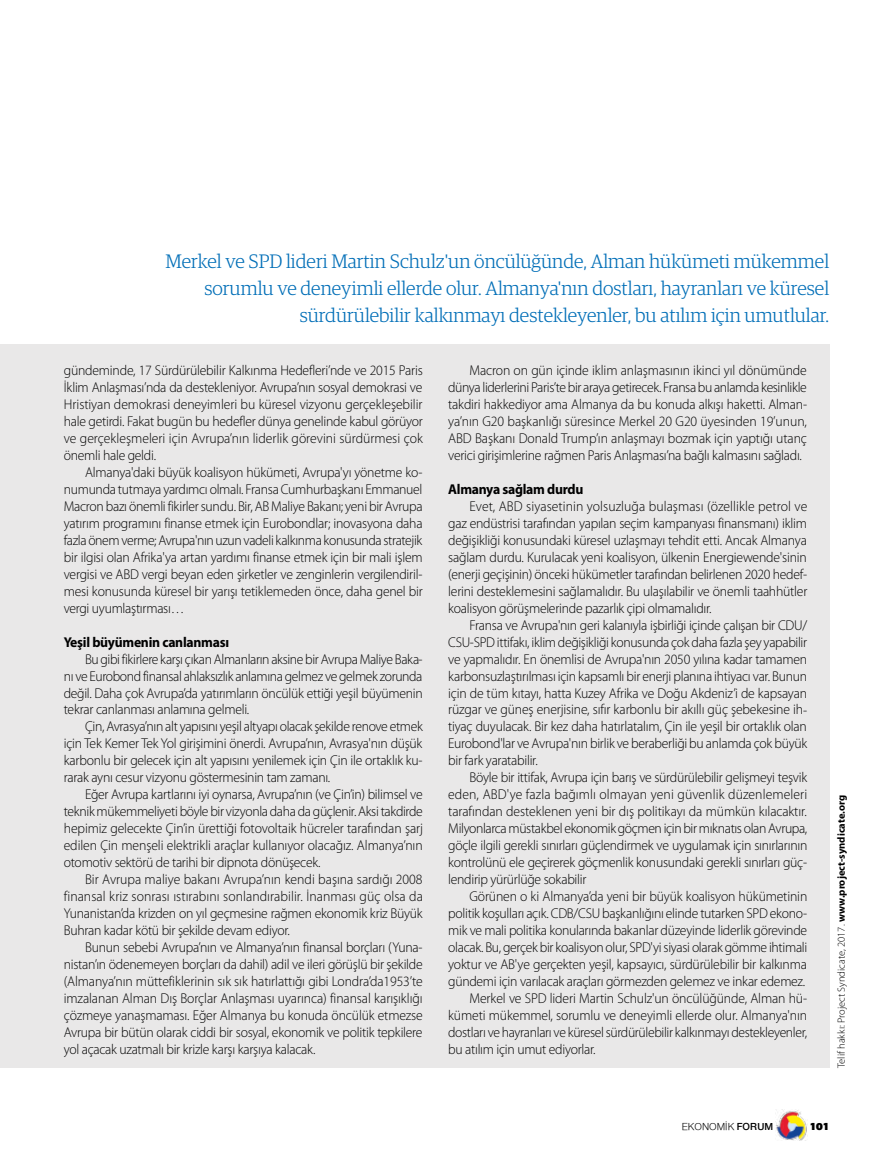
<style>
.page{position:relative;width:893px;height:1170px;background:#fff}
.page>*{position:absolute;margin:0;border:0;box-sizing:border-box;transform-origin:0 0}
.t1{font:300 19.5px/27px "Guardian Egyp";color:#006eb7;text-align:right}
.t2{font:300 14.25px/17px "Myriad Pro";letter-spacing:-.02em;color:#000;text-align:justify;scale:.96 1}
.t3{font:700 14.25px "Myriad Pro";letter-spacing:-.02em;color:#000;scale:.96 1}
.t4{font:300 10.5px "Myriad Pro";color:#000}
.t5{font:10.5px "Nimbus Sans Novus";color:#000}
.t6{font:900 10.5px "PF Agora Sans Pro";color:#000}
.s1{font-weight:700}
.s2{font-weight:600}
</style>
<div class="page">
<img style="left:776px;top:1109px;width:31px;height:31px">
<div style="left:0;top:344px;width:829px;height:723px;background:#e9e8e8"></div>
<h1 class="t1" style="left:165px;top:246px;width:665px">Merkel ve SPD lideri Martin Schulz'un öncülüğünde, Alman hükümeti mükemmel sorumlu ve deneyimli ellerde olur. Almanya'nın dostları, hayranları ve küresel sürdürülebilir kalkınmayı destekleyenler, bu atılım için umutlular.</h1>
<p class="t2" style="left:64px;top:362px;width:376px">gündeminde, 17 Sürdürülebilir Kalkınma Hedefleri’nde ve 2015 Paris İklim Anlaşması’nda da destekleniyor. Avrupa’nın sosyal demokrasi ve Hristiyan demokrasi deneyimleri bu küresel vizyonu gerçekleşebilir hale getirdi. Fakat bugün bu hedefler dünya genelinde kabul görüyor ve gerçekleşmeleri için Avrupa’nın liderlik görevini sürdürmesi çok önemli hale geldi.</p>
<p class="t2" style="left:64px;top:464px;width:376px;text-indent:21px">Almanya'daki büyük koalisyon hükümeti, Avrupa'yı yönetme ko&shy;numunda tutmaya yardımcı olmalı. Fransa Cumhurbaşkanı Emmanuel Macron bazı önemli fikirler sundu. Bir, AB Maliye Bakanı; yeni bir Avrupa yatırım programını finanse etmek için Eurobondlar; inovasyona daha fazla önem verme; Avrupa'nın uzun vadeli kalkınma konusunda stratejik bir ilgisi olan Afrika'ya artan yardımı finanse etmek için bir mali işlem vergisi ve ABD vergi beyan eden şirketler ve zenginlerin vergilendiril&shy;mesi konusunda küresel bir yarışı tetiklemeden önce, daha genel bir vergi uyumlaştırması…</p>
<p class="t3" style="left:64px;top:633px;width:174px">Yeşil büyümenin canlanması</p>
<p class="t2" style="left:64px;top:650px;width:375px;text-indent:21px">Bu gibi fikirlere karşı çıkan Almanların aksine bir Avrupa Maliye Baka&shy;nı ve Eurobond finansal ahlaksızlık anlamına gelmez ve gelmek zorunda değil. Daha çok Avrupa’da yatırımların öncülük ettiği yeşil büyümenin tekrar canlanması anlamına gelmeli.</p>
<p class="t2" style="left:64px;top:718px;width:376px;text-indent:21px">Çin, Avrasya’nın alt yapısını yeşil altyapı olacak şekilde renove etmek için Tek Kemer Tek Yol girişimini önerdi. Avrupa’nın, Avrasya'nın düşük karbonlu bir gelecek için alt yapısını yenilemek için Çin ile ortaklık ku&shy;rarak aynı cesur vizyonu göstermesinin tam zamanı.</p>
<p class="t2" style="left:64px;top:786px;width:376px;text-indent:21px">Eğer Avrupa kartlarını iyi oynarsa, Avrupa’nın (ve Çin’in) bilimsel ve teknik mükemmeliyeti böyle bir vizyonla daha da güçlenir. Aksi takdirde hepimiz gelecekte Çin’in ürettiği fotovoltaik hücreler tarafından şarj edilen Çin menşeli elektrikli araçlar kullanıyor olacağız. Almanya’nın otomotiv sektörü de tarihi bir dipnota dönüşecek.</p>
<p class="t2" style="left:64px;top:871px;width:376px;text-indent:21px">Bir Avrupa maliye bakanı Avrupa’nın kendi başına sardığı 2008 finansal kriz sonrası ıstırabını sonlandırabilir. İnanması güç olsa da Yunanistan’da krizden on yıl geçmesine rağmen ekonomik kriz Büyük Buhran kadar kötü bir şekilde devam ediyor.</p>
<p class="t2" style="left:64px;top:938px;width:375px;text-indent:21px">Bunun sebebi Avrupa’nın ve Almanya’nın finansal borçları (Yuna&shy;nistan’ın ödenemeyen borçları da dahil) adil ve ileri görüşlü bir şekilde (Almanya’nın müttefiklerinin sık sık hatırlattığı gibi Londra’da1953’te imzalanan Alman Dış Borçlar Anlaşması uyarınca) finansal karışıklığı çözmeye yanaşmaması. Eğer Almanya bu konuda öncülük etmezse Avrupa bir bütün olarak ciddi bir sosyal, ekonomik ve politik tepkilere yol açacak uzatmalı bir krizle karşı karşıya kalacak.</p>
<p class="t2" style="left:448px;top:362px;width:375px;text-indent:21px">Macron on gün içinde iklim anlaşmasının ikinci yıl dönümünde dünya liderlerini Paris’te bir araya getirecek. Fransa bu anlamda kesinlikle takdiri hakkediyor ama Almanya da bu konuda alkışı haketti. Alman&shy;ya’nın G20 başkanlığı süresince Merkel 20 G20 üyesinden 19’unun, ABD Başkanı Donald Trump’ın anlaşmayı bozmak için yaptığı utanç verici girişimlerine rağmen Paris Anlaşması’na bağlı kalmasını sağladı.</p>
<p class="t3" style="left:448px;top:481px;width:142px">Almanya sağlam durdu</p>
<p class="t2" style="left:448px;top:498px;width:376px;text-indent:21px">Evet, ABD siyasetinin yolsuzluğa bulaşması (özellikle petrol ve gaz endüstrisi tarafından yapılan seçim kampanyası finansmanı) iklim değişikliği konusundaki küresel uzlaşmayı tehdit etti. Ancak Almanya sağlam durdu. Kurulacak yeni koalisyon, ülkenin Energiewende'sinin (enerji geçişinin) önceki hükümetler tarafından belirlenen 2020 hedef&shy;lerini desteklemesini sağlamalıdır. Bu ulaşılabilir ve önemli taahhütler koalisyon görüşmelerinde pazarlık çipi olmamalıdır.</p>
<p class="t2" style="left:448px;top:616px;width:375px;text-indent:21px">Fransa ve Avrupa'nın geri kalanıyla işbirliği içinde çalışan bir CDU/ CSU-SPD ittifakı, iklim değişikliği konusunda çok daha fazla şey yapabilir ve yapmalıdır. En önemlisi de Avrupa'nın 2050 yılına kadar tamamen karbonsuzlaştırılması için kapsamlı bir enerji planına ihtiyacı var. Bunun için de tüm kıtayı, hatta Kuzey Afrika ve Doğu Akdeniz’i de kapsayan rüzgar ve güneş enerjisine, sıfır karbonlu bir akıllı güç şebekesine ih&shy;tiyaç duyulacak. Bir kez daha hatırlatalım, Çin ile yeşil bir ortaklık olan Eurobond'lar ve Avrupa'nın birlik ve beraberliği bu anlamda çok büyük bir fark yaratabilir.</p>
<p class="t2" style="left:448px;top:769px;width:376px;text-indent:21px">Böyle bir ittifak, Avrupa için barış ve sürdürülebilir gelişmeyi teşvik eden, ABD'ye fazla bağımlı olmayan yeni güvenlik düzenlemeleri tarafından desteklenen yeni bir dış politikayı da mümkün kılacaktır.<br>Milyonlarca müstakbel ekonomik göçmen için bir mıknatıs olan Avrupa, göçle ilgili gerekli sınırları güçlendirmek ve uygulamak için sınırlarının kontrolünü ele geçirerek göçmenlik konusundaki gerekli sınırları güç&shy;lendirip yürürlüğe sokabilir</p>
<p class="t2" style="left:469px;top:888px;width:353px">Görünen o ki Almanya’da yeni bir büyük koalisyon hükümetinin</p>
<p class="t2" style="left:448px;top:904px;width:375px">politik koşulları açık. CDB/CSU başkanlığını elinde tutarken SPD ekono-</p>
<p class="t2" style="left:448px;top:921px;width:375px">mik ve mali politika konularında bakanlar düzeyinde liderlik görevinde</p>
<p class="t2" style="left:448px;top:938px;width:376px">olacak. Bu, gerçek bir koalisyon olur, SPD'yi siyasi olarak gömme ihtimali</p>
<p class="t2" style="left:448px;top:955px;width:375px">yoktur ve AB'ye gerçekten yeşil, kapsayıcı, sürdürülebilir bir kalkınma</p>
<p class="t2" style="left:448px;top:972px;width:373px">gündemi için varılacak araçları görmezden gelemez ve inkar edemez.</p>
<p class="t2" style="left:469px;top:989px;width:353px">Merkel ve SPD lideri Martin Schulz'un öncülüğünde, Alman hü-</p>
<p class="t2" style="left:448px;top:1006px;width:375px">kümeti mükemmel, sorumlu ve deneyimli ellerde olur. Almanya'nın</p>
<p class="t2" style="left:448px;top:1023px;width:375px">dostları ve hayranları ve küresel sürdürülebilir kalkınmayı destekleyenler,</p>
<p class="t2" style="left:448px;top:1040px;width:155px">bu atılım için umut ediyorlar.</p>
<p class="t4" style="left:835px;top:1067px;width:274px;rotate:-90deg">Telif hakkı: Project Syndicate, 2017. <span class="s1">www.project-syndicate.org</span></p>
<p class="t5" style="left:682px;top:1120px;width:93px">EKONOMİK <span class="s2">FORUM</span></p>
<p class="t6" style="left:810px;top:1119px;width:21px">101</p>
</div>
